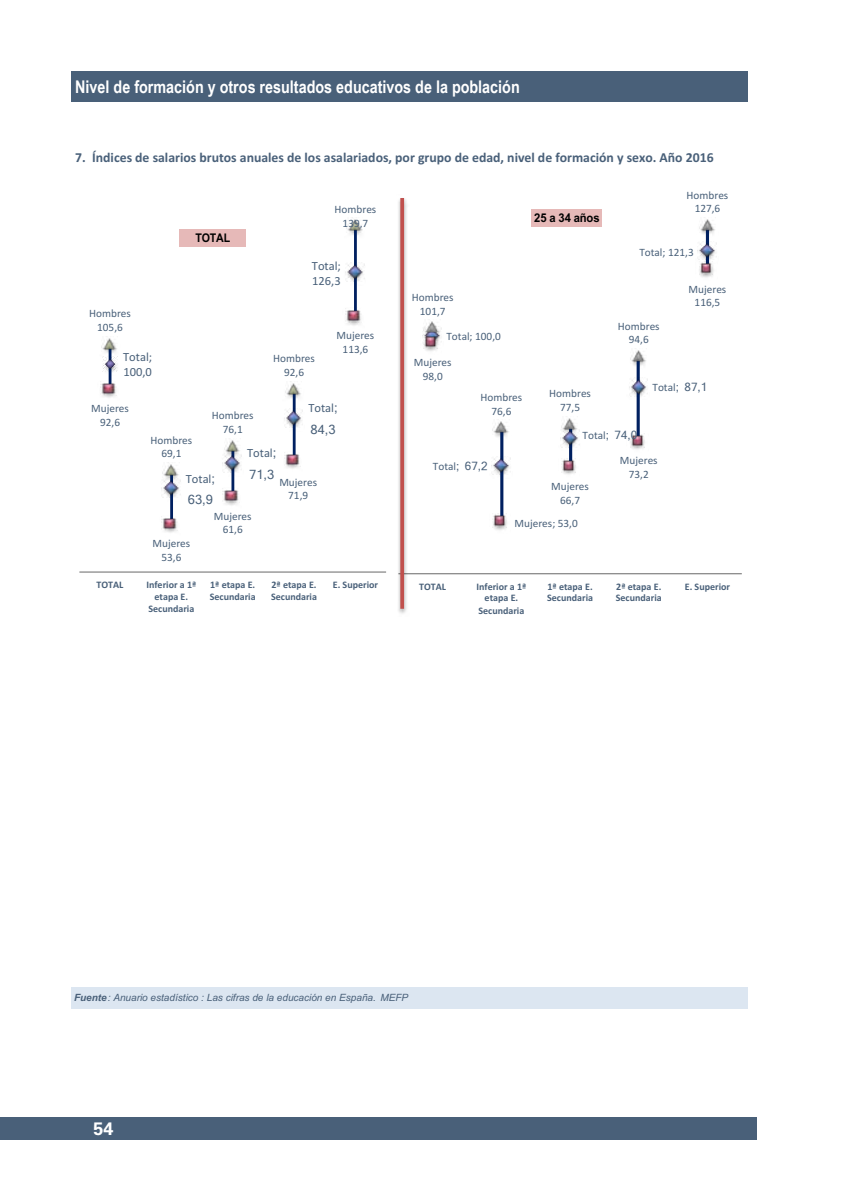
<style>
.page{position:relative;width:851px;height:1191px;background:#fff}
.page>*{position:absolute;margin:0;border:0;box-sizing:border-box;transform-origin:0 0}
.t1{font:700 18px "Univers LT Std";color:#fff}
.t2{font:700 17.6px "Arial Narrow";color:#fff}
.t3{font:700 13.8px "Calibri";color:#496079}
.t4{font:12.4px/15px "Calibri";color:#496079}
.t5{font:12.4px "Mangal";color:#496079}
.t6{font:700 12px "Arial";letter-spacing:-.015em;color:#000;scale:.93 1}
.t7{font:700 12px "Arial";letter-spacing:-.015em;color:#000;scale:.89 1}
.t8{font:11.2px/13.8px "Calibri";color:#496079;text-align:center}
.t9{font:700 10px/11.2px "Calibri";color:#496079}
.t10{font:italic 10px "Arial";color:#496079}
.s1{font-family:"Mangal"}
.s2{font-weight:700}
</style>
<div class="page">
<div style="left:0;top:1117px;width:756px;height:23px;background:#496079"></div>
<div style="left:71px;top:72px;width:677px;height:30px;background:#496079"></div>
<div style="left:71px;top:987px;width:677px;height:21px;background:#dce6f1"></div>
<hr style="left:79px;top:571px;width:307px;height:1px;background:#868686">
<img style="left:222px;top:462px;width:20px;height:16px">
<img style="left:285px;top:427px;width:11px;height:6px">
<img style="left:102px;top:380px;width:15px;height:18px">
<img style="left:164px;top:530px;width:14px;height:3px">
<img style="left:222px;top:488px;width:18px;height:18px">
<img style="left:345px;top:308px;width:17px;height:18px">
<img style="left:102px;top:351px;width:16px;height:7px">
<img style="left:162px;top:472px;width:19px;height:10px">
<img style="left:288px;top:396px;width:12px;height:7px">
<img style="left:350px;top:232px;width:11px;height:3px">
<hr style="left:109px;top:344px;width:2px;height:45px;background:#002060">
<hr style="left:170px;top:470px;width:3px;height:55px;background:#002060">
<hr style="left:231px;top:447px;width:3px;height:50px;background:#002060">
<hr style="left:293px;top:389px;width:2px;height:73px;background:#002060">
<hr style="left:354px;top:226px;width:3px;height:91px;background:#002060">
<img style="left:103px;top:357px;width:15px;height:15px">
<img style="left:161px;top:479px;width:19px;height:18px">
<img style="left:223px;top:440px;width:18px;height:32px">
<img style="left:284px;top:409px;width:19px;height:18px">
<img style="left:345px;top:262px;width:18px;height:19px">
<img style="left:100px;top:381px;width:16px;height:14px">
<img style="left:161px;top:516px;width:16px;height:14px">
<img style="left:223px;top:489px;width:16px;height:13px">
<img style="left:284px;top:452px;width:16px;height:14px">
<img style="left:345px;top:309px;width:16px;height:13px">
<img style="left:101px;top:336px;width:16px;height:15px">
<img style="left:163px;top:462px;width:16px;height:15px">
<img style="left:285px;top:381px;width:16px;height:15px">
<img style="left:346px;top:217px;width:17px;height:15px">
<div style="left:179px;top:229px;width:67px;height:17px;background:#e6b9b8"></div>
<hr style="left:398px;top:573px;width:343px;height:1px;background:#868686">
<img style="left:423px;top:345px;width:15px;height:6px">
<img style="left:492px;top:512px;width:15px;height:18px">
<img style="left:561px;top:457px;width:15px;height:18px">
<img style="left:630px;top:432px;width:15px;height:18px">
<img style="left:700px;top:260px;width:14px;height:18px">
<img style="left:495px;top:435px;width:12px;height:5px">
<img style="left:633px;top:363px;width:12px;height:6px">
<img style="left:701px;top:232px;width:13px;height:5px">
<hr style="left:500px;top:428px;width:3px;height:94px;background:#002060">
<hr style="left:569px;top:425px;width:3px;height:43px;background:#002060">
<hr style="left:636px;top:357px;width:3px;height:85px;background:#002060">
<svg style="left:705px;top:232px;width:4px;height:29px"></svg>
<img style="left:422px;top:327px;width:19px;height:18px">
<img style="left:491px;top:456px;width:18px;height:19px">
<img style="left:560px;top:431px;width:18px;height:16px">
<img style="left:629px;top:377px;width:18px;height:19px">
<img style="left:697px;top:241px;width:18px;height:19px">
<svg style="left:424px;top:335px;width:13px;height:13px"></svg>
<img style="left:492px;top:513px;width:14px;height:14px">
<img style="left:561px;top:458px;width:14px;height:14px">
<img style="left:630px;top:433px;width:14px;height:14px">
<img style="left:699px;top:261px;width:13px;height:14px">
<img style="left:424px;top:321px;width:16px;height:14px">
<img style="left:492px;top:421px;width:17px;height:14px">
<img style="left:561px;top:418px;width:16px;height:13px">
<img style="left:630px;top:350px;width:16px;height:13px">
<img style="left:699px;top:219px;width:16px;height:13px">
<div style="left:531px;top:209px;width:70px;height:17px;background:#e6b9b8"></div>
<img style="left:398px;top:198px;width:12px;height:416px">
<svg style="left:400px;top:198px;width:4px;height:411px;background:#c15a57"></svg>
<h2 class="t2" style="left:75px;top:73px;width:446px">Nivel de formación y otros resultados educativos de la población</h2>
<p class="t3" style="left:75px;top:147px;width:639px">7. Índices de salarios brutos anuales de los asalariados, por grupo de edad, nivel de formación y sexo. Año 2016</p>
<p class="t8" style="left:89px;top:306px;width:43px">Hombres<br>105,6</p>
<p class="t4" style="left:123px;top:349px;width:31px">Total;<br>100,0</p>
<p class="t7" style="left:195px;top:229px;width:40px">TOTAL</p>
<p class="t8" style="left:334px;top:202px;width:43px">Hombres<br>139,7</p>
<p class="t4" style="left:312px;top:258px;width:31px">Total;<br>126,3</p>
<p class="t8" style="left:273px;top:351px;width:43px">Hombres<br>92,6</p>
<p class="t8" style="left:336px;top:328px;width:39px">Mujeres<br>113,6</p>
<p class="t8" style="left:91px;top:401px;width:39px">Mujeres<br>92,6</p>
<p class="t4" style="left:308px;top:400px;width:31px">Total<span class="s1">;</span></p>
<p class="t5" style="left:310px;top:422px;width:27px">84,3</p>
<p class="t8" style="left:212px;top:408px;width:43px">Hombres<br>76,1</p>
<p class="t8" style="left:150px;top:433px;width:43px">Hombres<br>69,1</p>
<p class="t4" style="left:247px;top:445px;width:31px">Total<span class="s1">;</span></p>
<p class="t5" style="left:249px;top:467px;width:27px">71,3</p>
<p class="t4" style="left:186px;top:471px;width:31px">Total<span class="s1">;</span></p>
<p class="t5" style="left:188px;top:493px;width:27px">63,9</p>
<p class="t8" style="left:279px;top:475px;width:39px">Mujeres<br>71,9</p>
<p class="t8" style="left:152px;top:536px;width:39px">Mujeres<br>53,6</p>
<p class="t8" style="left:214px;top:508px;width:39px">Mujeres<br>61,6</p>
<p class="t9" style="left:97px;top:579px;width:28px">TOTAL</p>
<p class="t9" style="left:146px;top:579px;width:51px;text-align:center">Inferior a 1ª etapa E.</p>
<p class="t9" style="left:148px;top:603px;width:47px">Secundaria</p>
<p class="t9" style="left:210px;top:579px;width:47px">1ª etapa E.<br>Secundaria</p>
<p class="t9" style="left:271px;top:579px;width:47px">2ª etapa E.<br>Secundaria</p>
<p class="t9" style="left:333px;top:579px;width:47px">E. Superior</p>
<p class="t8" style="left:412px;top:290px;width:43px">Hombres<br>101,7</p>
<p class="t8" style="left:446px;top:329px;width:56px">Total; 100,0</p>
<p class="t8" style="left:414px;top:355px;width:39px">Mujeres<br>98,0</p>
<p class="t6" style="left:534px;top:209px;width:72px">25 a 34 años</p>
<p class="t8" style="left:480px;top:390px;width:43px">Hombres<br>76,6</p>
<p class="t8" style="left:549px;top:386px;width:43px">Hombres<br>77,5</p>
<p class="t8" style="left:686px;top:188px;width:43px">Hombres<br>127,6</p>
<p class="t8" style="left:639px;top:244px;width:56px">Total; 121,3</p>
<p class="t8" style="left:617px;top:319px;width:43px">Hombres<br>94,6</p>
<p class="t8" style="left:688px;top:282px;width:39px">Mujeres<br>116,5</p>
<p class="t8" style="left:652px;top:380px;width:56px">Total<span class="s1">; 87,1</span></p>
<p class="t8" style="left:433px;top:459px;width:56px">Total<span class="s1">; 67,2</span></p>
<p class="t8" style="left:582px;top:428px;width:56px">Total<span class="s1">; 74,0</span></p>
<p class="t8" style="left:551px;top:479px;width:39px">Mujeres<br>66,7</p>
<p class="t8" style="left:514px;top:515px;width:65px">Mujeres; 53,0</p>
<p class="t8" style="left:619px;top:453px;width:39px">Mujeres<br>73,2</p>
<p class="t9" style="left:419px;top:581px;width:28px">TOTAL</p>
<p class="t9" style="left:476px;top:581px;width:51px;text-align:center">Inferior a 1ª etapa E.</p>
<p class="t9" style="left:478px;top:604px;width:47px">Secundaria</p>
<p class="t9" style="left:547px;top:581px;width:47px">1ª etapa E.<br>Secundaria</p>
<p class="t9" style="left:615px;top:581px;width:47px">2ª etapa E.<br>Secundaria</p>
<p class="t9" style="left:684px;top:581px;width:47px">E. Superior</p>
<p class="t10" style="left:74px;top:990px;width:336px"><span class="s2">Fuente</span>: Anuario estadístico : Las cifras de la educación en España. MEFP</p>
<h1 class="t1" style="left:94px;top:1118px;width:22px">54</h1>
</div>
